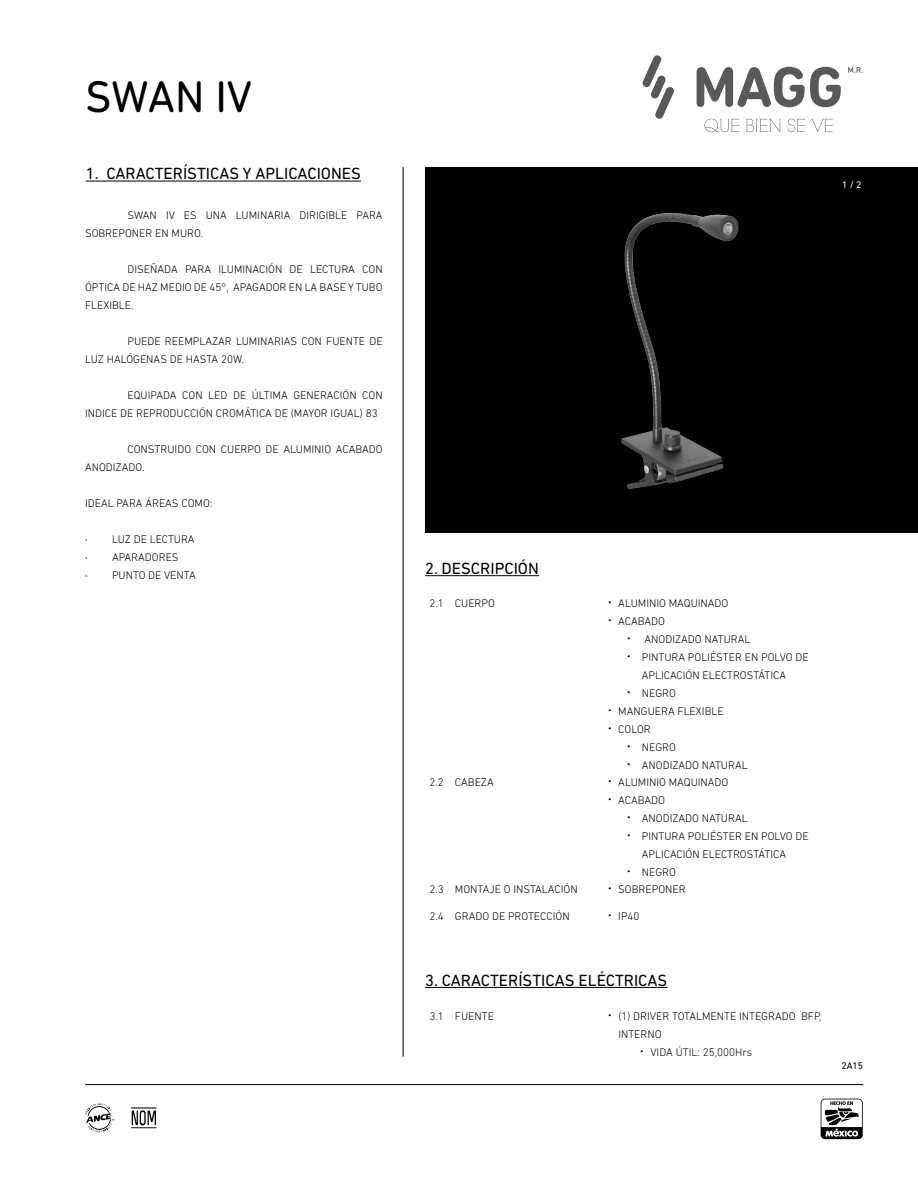
<style>
.page{position:relative;width:918px;height:1188px;background:#fff}
.page>*{position:absolute;margin:0;border:0;box-sizing:border-box;transform-origin:0 0}
.t1{font:45px "DIN Next Rounded LT Pro";letter-spacing:-.005em;color:#000}
.t2{font:16.5px "DIN Next Rounded LT Pro";color:#000}
.t3{font:300 11.25px/18px "DIN Next Rounded LT Pro";color:#000}
.t4{font:9.75px "DIN Next Rounded LT Pro";color:#000}
.t5{font:9.75px "DIN Next Rounded LT Pro";color:#fff}
.s1{font-weight:400}
.s2{font-weight:400;font-size:18px}
</style>
<div class="page">
<svg style="left:704px;top:119px;width:35px;height:13px"></svg>
<svg style="left:746px;top:119px;width:35px;height:13px"></svg>
<svg style="left:788px;top:119px;width:17px;height:13px"></svg>
<svg style="left:811px;top:119px;width:21px;height:13px"></svg>
<svg style="left:697px;top:67px;width:144px;height:40px"></svg>
<svg style="left:642px;top:55px;width:32px;height:64px"></svg>
<svg style="left:848px;top:67px;width:15px;height:6px"></svg>
<hr style="left:85px;top:1084px;width:778px;height:1px;background:#000">
<hr style="left:403px;top:167px;width:1px;height:890px;background:#000">
<svg style="left:821px;top:1099px;width:42px;height:40px"></svg>
<hr style="left:86px;top:181px;width:275px;height:1px;background:#000">
<hr style="left:425px;top:575px;width:114px;height:1px;background:#000">
<svg style="left:131px;top:1107px;width:26px;height:21px"></svg>
<svg style="left:85px;top:1103px;width:30px;height:29px"></svg>
<hr style="left:425px;top:987px;width:242px;height:1px;background:#000">
<div style="left:425px;top:171px;width:493px;height:362px;background:#000"></div>
<p class="t1" style="left:85px;top:70px;width:168px">SWAN IV</p>
<p class="t2" style="left:86px;top:164px;width:277px">1. CARACTERÍSTICAS Y APLICACIONES</p>
<p class="t3" style="left:85px;top:206px;width:299px;text-indent:43px">SWAN IV ES UNA LUMINARIA DIRIGIBLE PARA<br>SOBREPONER EN MURO.</p>
<p class="t3" style="left:85px;top:260px;width:299px;text-align:justify;text-indent:43px">DISEÑADA PARA ILUMINACIÓN DE LECTURA CON ÓPTICA DE HAZ MEDIO DE 45°, APAGADOR EN LA BASE Y TUBO FLEXIBLE.</p>
<p class="t3" style="left:85px;top:332px;width:299px;text-indent:43px">PUEDE REEMPLAZAR LUMINARIAS CON FUENTE DE<br>LUZ HALÓGENAS DE HASTA 20W.</p>
<p class="t3" style="left:85px;top:386px;width:299px;text-indent:43px">EQUIPADA CON LED DE ÚLTIMA GENERACIÓN CON<br>INDICE DE REPRODUCCIÓN CROMÁTICA DE (MAYOR IGUAL) 83</p>
<p class="t3" style="left:85px;top:440px;width:299px;text-indent:43px">CONSTRUIDO CON CUERPO DE ALUMINIO ACABADO<br>ANODIZADO.</p>
<p class="t3" style="left:85px;top:494px;width:129px">IDEAL PARA ÁREAS COMO:</p>
<p class="t3" style="left:85px;top:530px;width:111px"><span class="s1">·</span> LUZ DE LECTURA</p>
<p class="t3" style="left:85px;top:548px;width:95px"><span class="s1">·</span> APARADORES</p>
<p class="t3" style="left:85px;top:566px;width:112px"><span class="s1">·</span> PUNTO DE VENTA</p>
<p class="t5" style="left:842px;top:179px;width:21px">1 / 2</p>
<p class="t2" style="left:425px;top:559px;width:115px">2. DESCRIPCIÓN</p>
<p class="t3" style="left:429px;top:594px;width:16px">2.1</p>
<p class="t3" style="left:455px;top:594px;width:42px">CUERPO</p>
<p class="t3" style="left:608px;top:594px;width:122px"><span class="s2">·</span> ALUMINIO MAQUINADO</p>
<p class="t3" style="left:608px;top:612px;width:59px"><span class="s2">·</span> ACABADO</p>
<p class="t3" style="left:627px;top:630px;width:125px"><span class="s2">·</span> ANODIZADO NATURAL</p>
<p class="t3" style="left:642px;top:648px;width:168px;text-indent:-15px"><span class="s2">·</span> PINTURA POLIÉSTER EN POLVO DE<br>APLICACIÓN ELECTROSTÁTICA</p>
<p class="t3" style="left:627px;top:684px;width:51px"><span class="s2">·</span> NEGRO</p>
<p class="t3" style="left:608px;top:702px;width:117px"><span class="s2">·</span> MANGUERA FLEXIBLE</p>
<p class="t3" style="left:608px;top:720px;width:45px"><span class="s2">·</span> COLOR</p>
<p class="t3" style="left:627px;top:738px;width:51px"><span class="s2">·</span> NEGRO</p>
<p class="t3" style="left:627px;top:756px;width:122px"><span class="s2">·</span> ANODIZADO NATURAL</p>
<p class="t3" style="left:429px;top:773px;width:16px">2.2</p>
<p class="t3" style="left:455px;top:773px;width:40px">CABEZA</p>
<p class="t3" style="left:608px;top:773px;width:122px"><span class="s2">·</span> ALUMINIO MAQUINADO</p>
<p class="t3" style="left:608px;top:791px;width:59px"><span class="s2">·</span> ACABADO</p>
<p class="t3" style="left:627px;top:809px;width:122px"><span class="s2">·</span> ANODIZADO NATURAL</p>
<p class="t3" style="left:642px;top:827px;width:168px;text-indent:-15px"><span class="s2">·</span> PINTURA POLIÉSTER EN POLVO DE<br>APLICACIÓN ELECTROSTÁTICA</p>
<p class="t3" style="left:627px;top:863px;width:51px"><span class="s2">·</span> NEGRO</p>
<p class="t3" style="left:429px;top:880px;width:16px">2.3</p>
<p class="t3" style="left:455px;top:880px;width:124px">MONTAJE O INSTALACIÓN</p>
<p class="t3" style="left:608px;top:880px;width:79px"><span class="s2">·</span> SOBREPONER</p>
<p class="t3" style="left:429px;top:907px;width:16px">2.4</p>
<p class="t3" style="left:455px;top:907px;width:116px">GRADO DE PROTECCIÓN</p>
<p class="t3" style="left:608px;top:907px;width:33px"><span class="s2">∙</span> IP40</p>
<p class="t2" style="left:425px;top:971px;width:244px">3. CARACTERÍSTICAS ELÉCTRICAS</p>
<p class="t3" style="left:429px;top:1008px;width:16px">3.1</p>
<p class="t3" style="left:455px;top:1008px;width:41px">FUENTE</p>
<p class="t3" style="left:618px;top:1008px;width:205px;text-indent:-10px"><span class="s2">·</span> (1) DRIVER TOTALMENTE INTEGRADO BFP,<br>INTERNO</p>
<p class="t3" style="left:640px;top:1044px;width:114px"><span class="s2">·</span> VIDA ÚTIL: 25,000Hrs</p>
<p class="t4" style="left:841px;top:1060px;width:23px">2A15</p>
</div>
